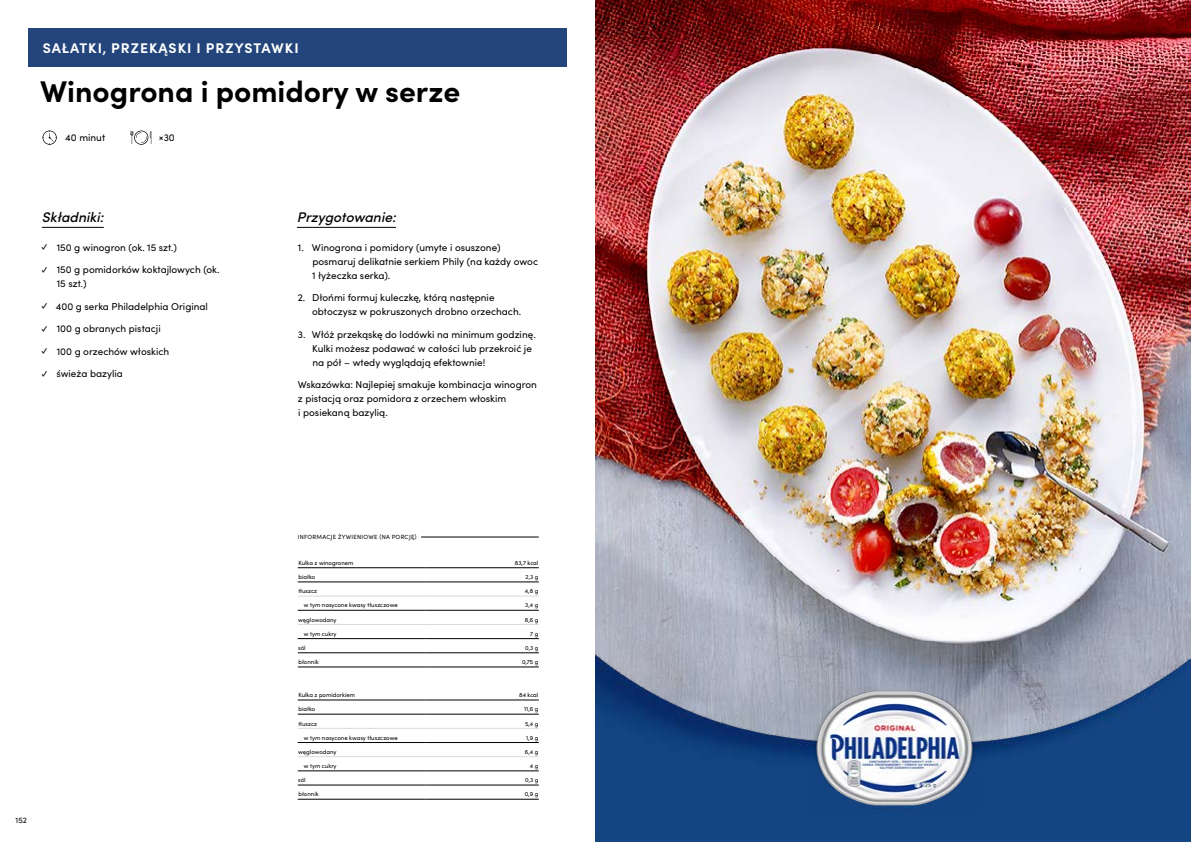
<style>
.page{position:relative;width:1191px;height:842px;background:#fff}
.page>*{position:absolute;margin:0;border:0;box-sizing:border-box;transform-origin:0 0}
.t1{font:700 30px "Sofia Pro";color:#000}
.t2{font:700 14px "Sofia Pro";letter-spacing:.07em;color:#fff}
.t3{font:italic 500 14px "Sofia Pro";color:#000}
.t4{font:10px/14px "Sofia Pro";color:#000}
.t5{font:8px "Sofia Pro";color:#000}
.t6{font:6px "Sofia Pro";color:#000}
.t7{font:6px "Sofia Pro";letter-spacing:.045em;color:#000}
</style>
<div class="page">
<div style="left:28px;top:28px;width:539px;height:39px;background:#23457b"></div>
<hr style="left:42px;top:227px;width:62px;height:1px;background:#000">
<hr style="left:297px;top:227px;width:99px;height:1px;background:#000">
<hr style="left:298px;top:638px;width:127px;height:1px;background:#000">
<hr style="left:425px;top:638px;width:114px;height:1px;background:#000">
<hr style="left:298px;top:567px;width:127px;height:1px;background:#000">
<hr style="left:425px;top:567px;width:114px;height:1px;background:#000">
<hr style="left:298px;top:582px;width:127px;height:1px;background:#000">
<hr style="left:425px;top:582px;width:114px;height:1px;background:#000">
<hr style="left:298px;top:610px;width:127px;height:1px;background:#000">
<hr style="left:425px;top:610px;width:114px;height:1px;background:#000">
<hr style="left:298px;top:596px;width:127px;height:1px;background:#dadada">
<hr style="left:425px;top:596px;width:114px;height:1px;background:#dadada">
<hr style="left:298px;top:624px;width:127px;height:1px;background:#dadada">
<hr style="left:425px;top:624px;width:114px;height:1px;background:#dadada">
<hr style="left:298px;top:652px;width:127px;height:1px;background:#000">
<hr style="left:425px;top:652px;width:114px;height:1px;background:#000">
<hr style="left:298px;top:667px;width:127px;height:1px;background:#000">
<hr style="left:425px;top:667px;width:114px;height:1px;background:#000">
<hr style="left:298px;top:771px;width:127px;height:1px;background:#000">
<hr style="left:425px;top:771px;width:114px;height:1px;background:#000">
<hr style="left:298px;top:700px;width:127px;height:1px;background:#000">
<hr style="left:425px;top:700px;width:114px;height:1px;background:#000">
<hr style="left:298px;top:714px;width:127px;height:1px;background:#000">
<hr style="left:425px;top:714px;width:114px;height:1px;background:#000">
<hr style="left:298px;top:742px;width:127px;height:1px;background:#000">
<hr style="left:425px;top:742px;width:114px;height:1px;background:#000">
<hr style="left:298px;top:728px;width:127px;height:1px;background:#dadada">
<hr style="left:425px;top:728px;width:114px;height:1px;background:#dadada">
<hr style="left:298px;top:756px;width:127px;height:1px;background:#dadada">
<hr style="left:425px;top:756px;width:114px;height:1px;background:#dadada">
<hr style="left:298px;top:785px;width:127px;height:1px;background:#000">
<hr style="left:425px;top:785px;width:114px;height:1px;background:#000">
<hr style="left:298px;top:799px;width:127px;height:1px;background:#000">
<hr style="left:425px;top:799px;width:114px;height:1px;background:#000">
<hr style="left:421px;top:537px;width:118px;height:1px;background:#000">
<svg style="left:43px;top:131px;width:14px;height:14px"></svg>
<svg style="left:131px;top:131px;width:20px;height:14px"></svg>
<img style="left:595px;top:0;width:595px;height:842px">
<img style="left:808px;top:686px;width:171px;height:128px">
<h2 class="t2" style="left:43px;top:37px;width:257px">SAŁATKI, PRZEKĄSKI I PRZYSTAWKI</h2>
<h1 class="t1" style="left:40px;top:68px;width:421px">Winogrona i pomidory w serze</h1>
<p class="t4" style="left:65px;top:130px;width:42px">40 minut</p>
<p class="t4" style="left:159px;top:130px;width:17px">×30</p>
<h2 class="t3" style="left:42px;top:207px;width:63px">Składniki:</h2>
<p class="t4" style="left:40px;top:239px;width:138px">✓ 150 g winogron (ok. 15 szt.)</p>
<p class="t4" style="left:57px;top:262px;width:164px;text-indent:-17px">✓ 150 g pomidorków koktajlowych (ok.<br>15 szt.)</p>
<p class="t4" style="left:40px;top:298px;width:169px">✓ 400 g serka Philadelphia Original</p>
<p class="t4" style="left:40px;top:321px;width:122px">✓ 100 g obranych pistacji</p>
<p class="t4" style="left:40px;top:343px;width:131px">✓ 100 g orzechów włoskich</p>
<p class="t4" style="left:40px;top:366px;width:84px">✓ świeża bazylia</p>
<h2 class="t3" style="left:297px;top:207px;width:101px">Przygotowanie:</h2>
<p class="t4" style="left:312px;top:239px;width:228px;text-indent:-14px">1. Winogrona i pomidory (umyte i osuszone) posmaruj delikatnie serkiem Phily (na każdy owoc<br>1 łyżeczka serka).</p>
<p class="t4" style="left:312px;top:290px;width:210px;text-indent:-14px">2. Dłońmi formuj kuleczkę, którą następnie obtoczysz w pokruszonych drobno orzechach.</p>
<p class="t4" style="left:312px;top:326px;width:225px;text-indent:-14px">3. Włóż przekąskę do lodówki na minimum godzinę.<br>Kulki możesz podawać w całości lub przekroić je na pół – wtedy wyglądają efektownie!</p>
<p class="t4" style="left:298px;top:377px;width:241px">Wskazówka: Najlepiej smakuje kombinacja winogron z pistacją oraz pomidora z orzechem włoskim<br>i posiekaną bazylią.</p>
<p class="t5" style="left:16px;top:814px;width:13px">152</p>
<p class="t7" style="left:298px;top:533px;width:120px">INFORMACJE ŻYWIENIOWE (NA PORCJĘ)</p>
<p class="t6" style="left:298px;top:558px;width:57px">Kulka z winogronem</p>
<p class="t6" style="left:515px;top:558px;width:25px">83,7 kcal</p>
<p class="t6" style="left:298px;top:573px;width:18px">białko</p>
<p class="t6" style="left:525px;top:573px;width:14px">2,3 g</p>
<p class="t6" style="left:298px;top:587px;width:20px">tłuszcz</p>
<p class="t6" style="left:525px;top:587px;width:15px">4,8 g</p>
<p class="t6" style="left:304px;top:601px;width:95px">w tym nasycone kwasy tłuszczowe</p>
<p class="t6" style="left:525px;top:601px;width:15px">3,4 g</p>
<p class="t6" style="left:298px;top:615px;width:40px">węglowodany</p>
<p class="t6" style="left:525px;top:615px;width:15px">8,6 g</p>
<p class="t6" style="left:304px;top:629px;width:34px">w tym cukry</p>
<p class="t6" style="left:530px;top:629px;width:10px">7 g</p>
<p class="t6" style="left:298px;top:643px;width:9px">sól</p>
<p class="t6" style="left:525px;top:643px;width:15px">0,3 g</p>
<p class="t6" style="left:298px;top:658px;width:22px">błonnik</p>
<p class="t6" style="left:522px;top:658px;width:18px">0,75 g</p>
<p class="t6" style="left:298px;top:691px;width:58px">Kulka z pomidorkiem</p>
<p class="t6" style="left:519px;top:691px;width:21px">84 kcal</p>
<p class="t6" style="left:298px;top:705px;width:18px">białko</p>
<p class="t6" style="left:524px;top:705px;width:16px">11,6 g</p>
<p class="t6" style="left:298px;top:719px;width:20px">tłuszcz</p>
<p class="t6" style="left:525px;top:719px;width:15px">5,4 g</p>
<p class="t6" style="left:304px;top:733px;width:95px">w tym nasycone kwasy tłuszczowe</p>
<p class="t6" style="left:526px;top:733px;width:14px">1,9 g</p>
<p class="t6" style="left:298px;top:747px;width:40px">węglowodany</p>
<p class="t6" style="left:525px;top:747px;width:15px">6,4 g</p>
<p class="t6" style="left:304px;top:761px;width:34px">w tym cukry</p>
<p class="t6" style="left:530px;top:761px;width:10px">4 g</p>
<p class="t6" style="left:298px;top:776px;width:9px">sól</p>
<p class="t6" style="left:525px;top:776px;width:15px">0,3 g</p>
<p class="t6" style="left:298px;top:790px;width:22px">błonnik</p>
<p class="t6" style="left:525px;top:790px;width:15px">0,9 g</p>
</div>
